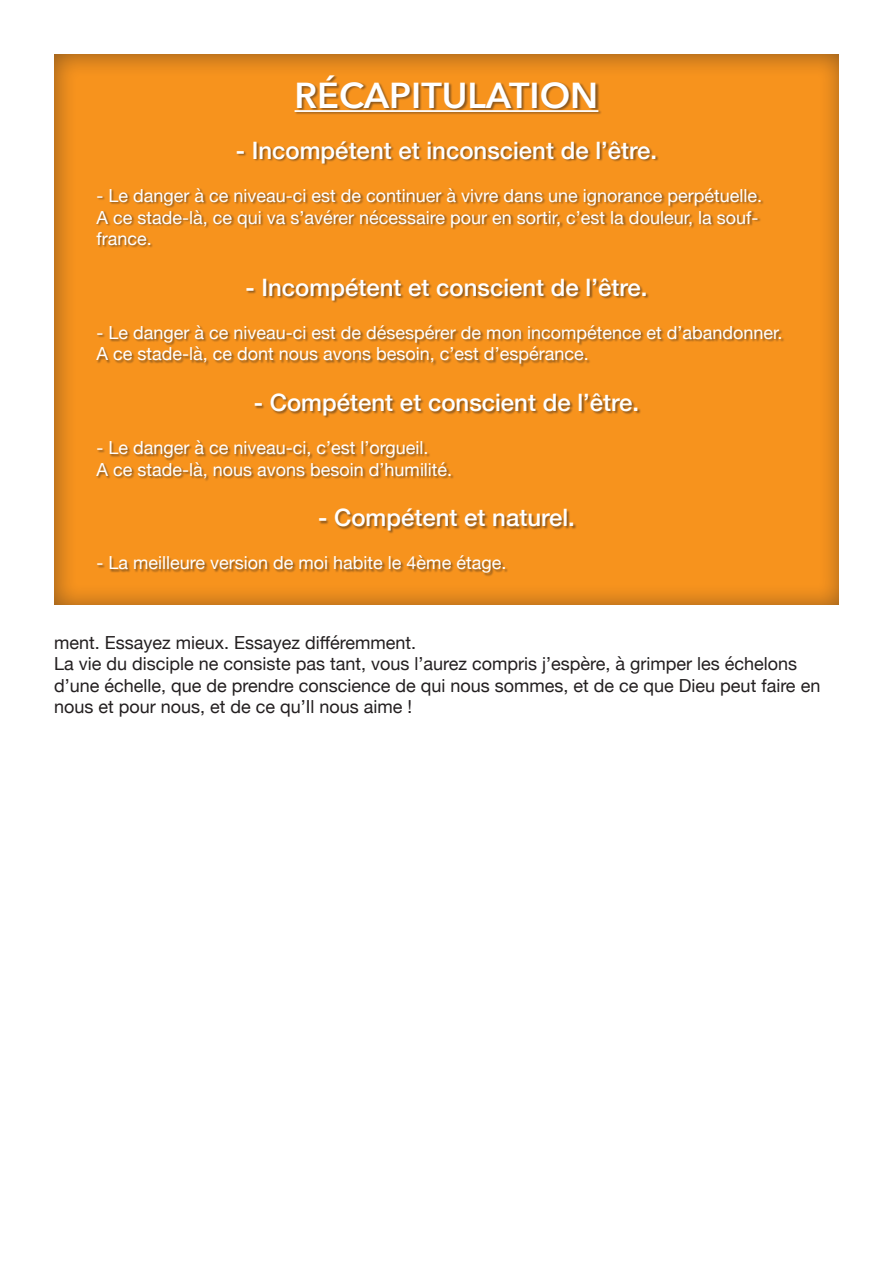
<style>
.page{position:relative;width:893px;height:1263px;background:#fff}
.page>*{position:absolute;margin:0;border:0;box-sizing:border-box;transform-origin:0 0}
.t1{font:600 36px "Avenir Next";color:#fff}
.t2{font:500 24px "Helvetica Neue";color:#fff}
.t3{font:18px/21.6px "Helvetica Neue";color:#fff}
.t4{font:18px/21.6px "Helvetica Neue";color:#231f20}
</style>
<div class="page">
<div style="left:53px;top:52px;width:787px;height:553px;background:#231f20;opacity:.5"></div>
<div style="left:96px;top:76px;width:689px;height:500px;background:#231f20;opacity:.5"></div>
<hr style="left:295px;top:110px;width:303px;height:2px;background:#fff">
<p class="t1" style="left:295px;top:65px;width:305px">RÉCAPITULATION</p>
<p class="t2" style="left:236px;top:131px;width:423px">- Incompétent et inconscient de l’être.</p>
<p class="t3" style="left:97px;top:186px;width:667px">- Le danger à ce niveau-ci est de continuer à vivre dans une ignorance perpétuelle.</p>
<p class="t3" style="left:97px;top:207px;width:663px">A ce stade-là, ce qui va s’avérer nécessaire pour en sortir, c’est la douleur, la souf&shy;france.</p>
<p class="t2" style="left:245px;top:268px;width:403px">- Incompétent et conscient de l’être.</p>
<p class="t3" style="left:97px;top:323px;width:687px">- Le danger à ce niveau-ci est de désespérer de mon incompétence et d’abandonner.</p>
<p class="t3" style="left:97px;top:344px;width:494px">A ce stade-là, ce dont nous avons besoin, c’est d’espérance.</p>
<p class="t2" style="left:254px;top:383px;width:387px">- Compétent et conscient de l’être.</p>
<p class="t3" style="left:97px;top:438px;width:333px">- Le danger à ce niveau-ci, c’est l’orgueil.</p>
<p class="t3" style="left:97px;top:459px;width:357px">A ce stade-là, nous avons besoin d’humilité.</p>
<p class="t2" style="left:318px;top:498px;width:258px">- Compétent et naturel.</p>
<p class="t3" style="left:97px;top:553px;width:411px">- La meilleure version de moi habite le 4ème étage.</p>
<p class="t4" style="left:54px;top:632px;width:364px">ment. Essayez mieux. Essayez différemment.</p>
<p class="t4" style="left:54px;top:654px;width:768px">La vie du disciple ne consiste pas tant, vous l’aurez compris j’espère, à grimper les échelons d’une échelle, que de prendre conscience de qui nous sommes, et de ce que Dieu peut faire en nous et pour nous, et de ce qu’Il nous aime !</p>
</div>
